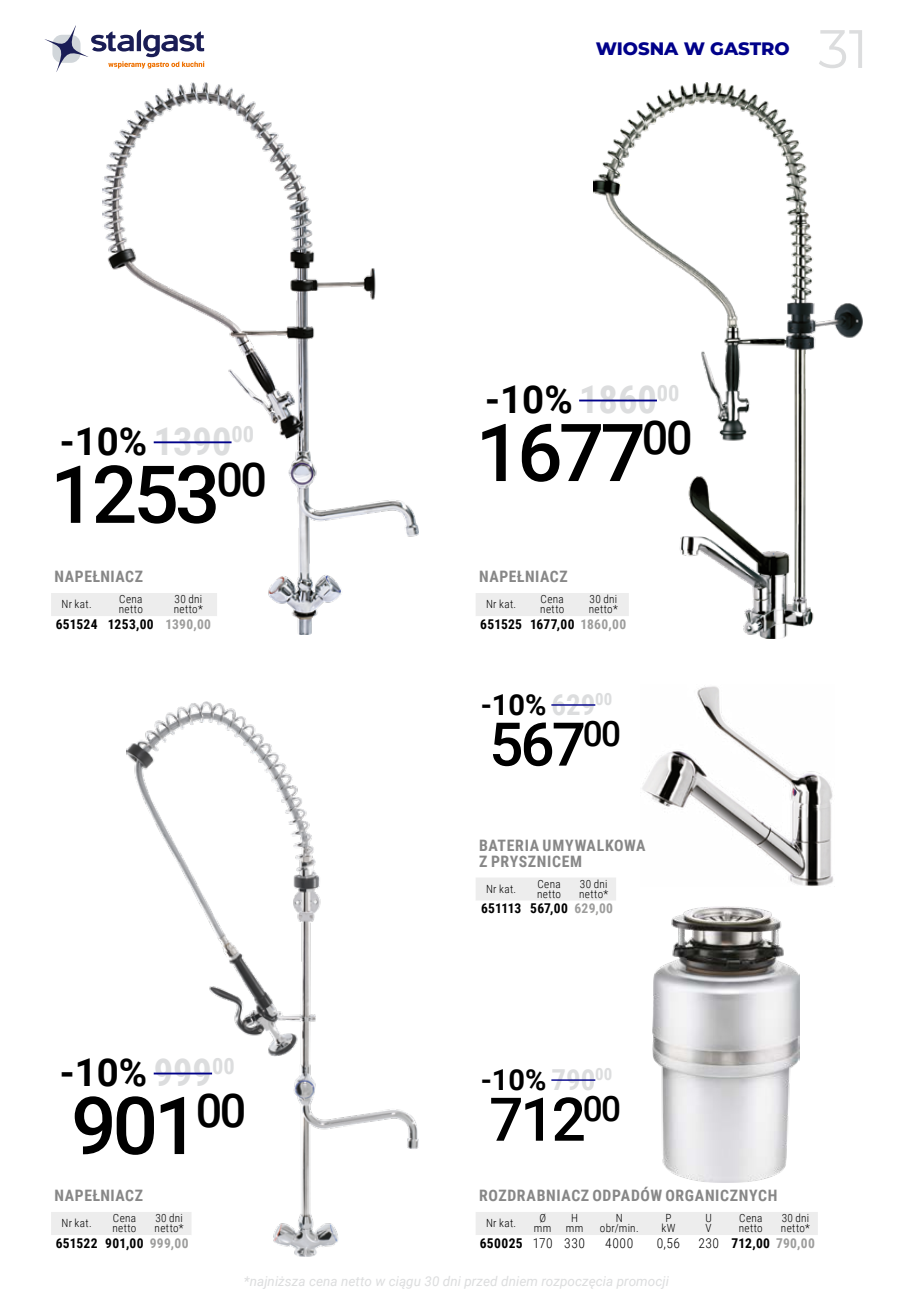
<style>
.page{position:relative;width:913px;height:1308px;background:#fff}
.page>*{position:absolute;margin:0;border:0;box-sizing:border-box;transform-origin:0 0}
.t1{font:500 80.1px "Roboto";letter-spacing:-.05em;color:#000}
.t2{font:500 60.3px "Roboto";letter-spacing:-.05em;color:#000}
.t3{font:54px "Montserrat";color:#dcddde}
.t4{font:700 38.48px "Roboto";color:#000}
.t5{font:700 29.03px "Roboto";color:#000}
.t6{font:800 18px "Montserrat";color:#00018a}
.t7{font:700 15.75px/15.8px "Roboto Condensed";letter-spacing:.04em;color:#878787}
.t8{font:700 13.5px "Roboto Condensed";letter-spacing:.025em;color:#000}
.t9{font:italic 13.5px "Roboto";letter-spacing:.005em;color:#dcddde}
.t10{font:300 13.5px "Roboto Condensed";letter-spacing:.04em;color:#000}
.t11{font:300 11.25px/10.1px "Roboto Condensed";letter-spacing:.03em;color:#000}
.s1{font-family:"Roboto Condensed";color:#dcddde}
.s2{color:#9d9d9c}
.s3{font-weight:300}
</style>
<div class="page">
<svg style="left:45px;top:26px;width:159px;height:46px"></svg>
<img style="left:652px;top:907px;width:146px;height:275px">
<img style="left:642px;top:686px;width:191px;height:200px">
<img style="left:126px;top:702px;width:292px;height:554px">
<img style="left:102px;top:83px;width:316px;height:552px">
<img style="left:593px;top:83px;width:269px;height:555px">
<div style="left:476px;top:1212px;width:341px;height:23px;background:#ededed"></div>
<div style="left:476px;top:878px;width:139px;height:22px;background:#ededed"></div>
<svg style="left:51px;top:1211px;width:140px;height:39px"></svg>
<svg style="left:51px;top:593px;width:166px;height:38px"></svg>
<svg style="left:476px;top:593px;width:152px;height:38px"></svg>
<hr style="left:154px;top:1072px;width:58px;height:2px;background:#00018a">
<hr style="left:154px;top:441px;width:77px;height:2px;background:#00018a">
<hr style="left:579px;top:399px;width:77px;height:2px;background:#00018a">
<hr style="left:551px;top:704px;width:44px;height:1px;background:#00018a">
<hr style="left:551px;top:1079px;width:44px;height:1px;background:#00018a">
<h3 class="t6" style="left:595px;top:36px;width:195px">WIOSNA W GASTRO</h3>
<h3 class="t3" style="left:817px;top:12px;width:51px">31</h3>
<h3 class="t4" style="left:485px;top:373px;width:196px">-10% <span class="s1">1860</span><sup>00</sup></h3>
<h3 class="t4" style="left:60px;top:414px;width:196px">-10% <span class="s1">1390</span><sup>00</sup></h3>
<h1 class="t1" style="left:475px;top:396px;width:218px">1677<sup>00</sup></h1>
<h1 class="t1" style="left:50px;top:438px;width:218px">1253<sup>00</sup></h1>
<h3 class="t7" style="left:54px;top:568px;width:90px">NAPEŁNIACZ</h3>
<h3 class="t7" style="left:479px;top:568px;width:90px">NAPEŁNIACZ</h3>
<p class="t11" style="left:61px;top:599px;width:32px">Nr kat.</p>
<p class="t11" style="left:119px;top:594px;width:25px">Cena netto</p>
<p class="t11" style="left:174px;top:594px;width:31px">30 dni netto*</p>
<p class="t8" style="left:56px;top:614px;width:157px">651524 1253,00 <span class="s2">1390,00</span></p>
<p class="t11" style="left:486px;top:599px;width:32px">Nr kat.</p>
<p class="t11" style="left:540px;top:594px;width:25px">Cena netto</p>
<p class="t11" style="left:588px;top:594px;width:31px">30 dni netto*</p>
<p class="t8" style="left:480px;top:614px;width:147px">651525 1677,00 <span class="s2">1860,00</span></p>
<h3 class="t5" style="left:480px;top:684px;width:133px">-10% <span class="s1">629</span><sup>00</sup></h3>
<h2 class="t2" style="left:489px;top:702px;width:133px">567<sup>00</sup></h2>
<h3 class="t7" style="left:479px;top:836px;width:168px">BATERIA UMYWALKOWA<br>Z PRYSZNICEM</h3>
<p class="t11" style="left:486px;top:883px;width:32px">Nr kat.</p>
<p class="t11" style="left:537px;top:878px;width:25px">Cena netto</p>
<p class="t11" style="left:579px;top:878px;width:31px">30 dni netto*</p>
<p class="t8" style="left:481px;top:899px;width:133px">651113 567,00 <span class="s2">629,00</span></p>
<h3 class="t4" style="left:60px;top:1045px;width:176px">-10% <span class="s1">999</span><sup>00</sup></h3>
<h3 class="t5" style="left:480px;top:1059px;width:133px">-10% <span class="s1">790</span><sup>00</sup></h3>
<h1 class="t1" style="left:71px;top:1069px;width:177px">901<sup>00</sup></h1>
<h2 class="t2" style="left:489px;top:1077px;width:133px">712<sup>00</sup></h2>
<h3 class="t7" style="left:54px;top:1187px;width:90px">NAPEŁNIACZ</h3>
<h3 class="t7" style="left:479px;top:1187px;width:299px">ROZDRABNIACZ ODPADÓW ORGANICZNYCH</h3>
<p class="t11" style="left:61px;top:1217px;width:32px">Nr kat.</p>
<p class="t11" style="left:112px;top:1212px;width:25px">Cena netto</p>
<p class="t11" style="left:154px;top:1212px;width:31px">30 dni netto*</p>
<p class="t8" style="left:56px;top:1233px;width:134px">651522 901,00 <span class="s2">999,00</span></p>
<p class="t11" style="left:486px;top:1217px;width:32px">Nr kat.</p>
<p class="t11" style="left:533px;top:1212px;width:19px;text-align:center">Ø mm</p>
<p class="t11" style="left:565px;top:1212px;width:19px;text-align:center">H mm</p>
<p class="t11" style="left:599px;top:1212px;width:40px;text-align:center">N obr/min.</p>
<p class="t11" style="left:661px;top:1212px;width:15px;text-align:center">P kW</p>
<p class="t11" style="left:705px;top:1212px;width:8px">U<br>V</p>
<p class="t11" style="left:738px;top:1212px;width:25px">Cena netto</p>
<p class="t11" style="left:780px;top:1212px;width:31px">30 dni netto*</p>
<p class="t8" style="left:479px;top:1233px;width:107px">650025 <span class="s3">170 330</span></p>
<p class="t10" style="left:605px;top:1233px;width:29px">4000</p>
<p class="t10" style="left:656px;top:1233px;width:25px">0,56</p>
<p class="t8" style="left:698px;top:1233px;width:118px"><span class="s3">230</span> 712,00 <span class="s2">790,00</span></p>
<p class="t9" style="left:244px;top:1272px;width:426px">*najniższa cena netto w ciągu 30 dni przed dniem rozpoczęcia promocji</p>
</div>
